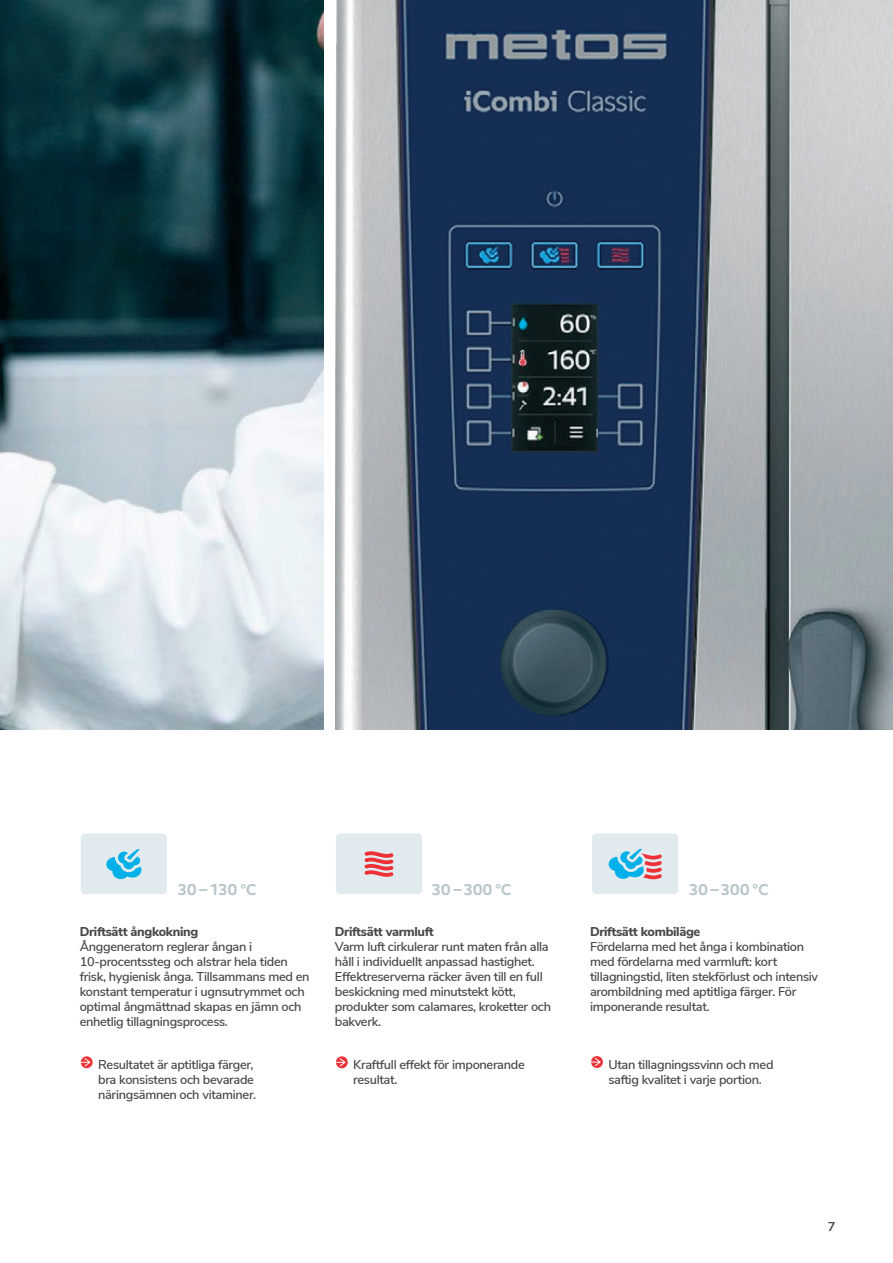
<style>
.page{position:relative;width:893px;height:1263px;background:#fff}
.page>*{position:absolute;margin:0;border:0;box-sizing:border-box;transform-origin:0 0}
.t1{font:700 15.75px "RATIONAL Sans TT";color:#b9c6cb}
.t2{font:600 12.75px/15px "Nunito Sans";letter-spacing:-.025em;color:#474a4a}
.t3{font:800 12.75px "Nunito Sans";letter-spacing:-.025em;color:#474a4a}
.t4{font:700 12.75px "Nunito Sans";color:#474a4a}
</style>
<div class="page">
<img style="left:0;top:0;width:323px;height:729px">
<img style="left:336px;top:0;width:557px;height:729px">
<svg style="left:336px;top:1056px;width:12px;height:12px"></svg>
<svg style="left:591px;top:1056px;width:12px;height:12px"></svg>
<svg style="left:81px;top:1056px;width:12px;height:12px"></svg>
<div style="left:81px;top:833px;width:86px;height:61px;background:#e1eaee;border-radius:4px"></div>
<svg style="left:106px;top:849px;width:35px;height:30px"></svg>
<div style="left:336px;top:833px;width:86px;height:61px;background:#e1eaee;border-radius:4px"></div>
<svg style="left:364px;top:851px;width:30px;height:26px"></svg>
<div style="left:592px;top:833px;width:86px;height:61px;background:#e1eaee;border-radius:4px"></div>
<svg style="left:609px;top:849px;width:53px;height:30px"></svg>
<p class="t1" style="left:178px;top:878px;width:80px">30 –130 °C</p>
<p class="t1" style="left:432px;top:878px;width:81px">30 –300 °C</p>
<p class="t1" style="left:689px;top:878px;width:81px">30 –300 °C</p>
<p class="t3" style="left:80px;top:922px;width:120px">Driftsätt ångkokning</p>
<p class="t2" style="left:80px;top:938px;width:231px">Ånggeneratorn reglerar ångan i 10-procentssteg och alstrar hela tiden frisk, hygienisk ånga. Tillsammans med en konstant temperatur i ugnsutrymmet och optimal ångmättnad skapas en jämn och enhetlig tillagningsprocess.</p>
<p class="t3" style="left:335px;top:922px;width:100px">Driftsätt varmluft</p>
<p class="t2" style="left:335px;top:938px;width:218px">Varm luft cirkulerar runt maten från alla håll i individuellt anpassad hastighet.<br>Effektreserverna räcker även till en full beskickning med minutstekt kött, produkter som calamares, kroketter och bakverk.</p>
<p class="t3" style="left:590px;top:922px;width:112px">Driftsätt kombiläge</p>
<p class="t2" style="left:590px;top:938px;width:230px">Fördelarna med het ånga i kombination med fördelarna med varmluft: kort tillagningstid, liten stekförlust och intensiv arombildning med aptitliga färger. För imponerande resultat.</p>
<p class="t2" style="left:98px;top:1056px;width:159px">Resultatet är aptitliga färger, bra konsistens och bevarade näringsämnen och vitaminer.</p>
<p class="t2" style="left:353px;top:1056px;width:173px">Kraftfull effekt för imponerande resultat.</p>
<p class="t2" style="left:608px;top:1056px;width:167px">Utan tillagningssvinn och med saftig kvalitet i varje portion.</p>
<p class="t4" style="left:828px;top:1218px;width:9px">7</p>
</div>
